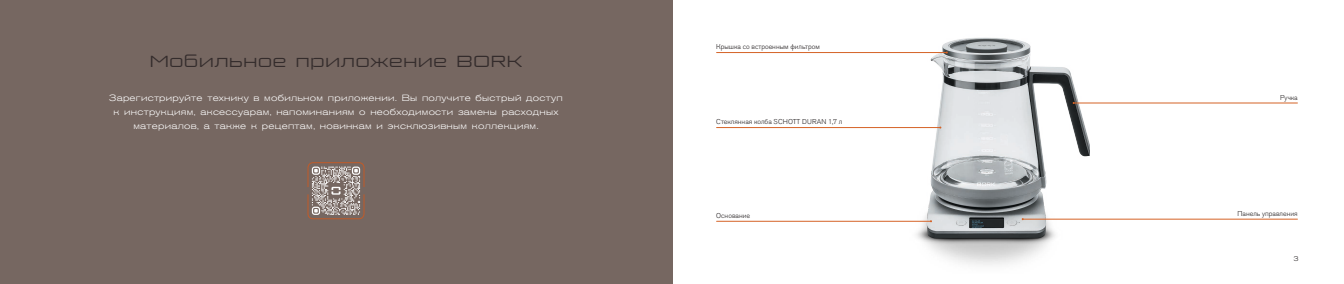
<style>
.page{position:relative;width:1344px;height:284px;background:#fff}
.page>*{position:absolute;margin:0;border:0;box-sizing:border-box;transform-origin:0 0}
.t1{font:16px "Bork Display";letter-spacing:.05em;color:#342c2c}
.head_1{font:300 expanded 9px/14px "Akzidenz Grotesk Pro";letter-spacing:.03em;color:#fff;text-align:center}
.t2{font:300 7px "Akzidenz Grotesk Pro";color:#231f20}
.t3{font:300 expanded 7px "Akzidenz Grotesk Pro";color:#231f20}
</style>
<div class="page">
<div style="left:0;top:0;width:672px;height:283px;background:#766761"></div>
<svg style="left:308px;top:162px;width:56px;height:57px"></svg>
<img style="left:901px;top:37px;width:188px;height:228px">
<hr style="left:716px;top:127px;width:224px;height:1px;background:#d56327">
<hr style="left:716px;top:221px;width:215px;height:1px;background:#d56327">
<hr style="left:716px;top:52px;width:231px;height:1px;background:#d56327">
<hr style="left:1073px;top:103px;width:224px;height:1px;background:#d56327">
<hr style="left:1022px;top:218px;width:275px;height:1px;background:#d56327">
<p class="t1" style="left:150px;top:52px;width:374px">Мобильное приложение BORK</p>
<p class="head_1" style="left:109px;top:91px;width:455px">Зарегистрируйте технику в мобильном приложении. Вы получите быстрый доступ к инструкциям, аксессуарам, напоминаниям о необходимости замены расходных материалов, а также к рецептам, новинкам и эксклюзивным коллекциям.</p>
<p class="t2" style="left:716px;top:42px;width:105px">Крышка со встроенным фильтром</p>
<p class="t2" style="left:716px;top:117px;width:128px">Стеклянная колба SCHOTT DURAN 1,7 л</p>
<p class="t2" style="left:716px;top:211px;width:35px">Основание</p>
<p class="t2" style="left:1280px;top:93px;width:19px">Ручка</p>
<p class="t2" style="left:1237px;top:209px;width:62px">Панель управления</p>
<p class="t3" style="left:1293px;top:254px;width:7px">3</p>
</div>
